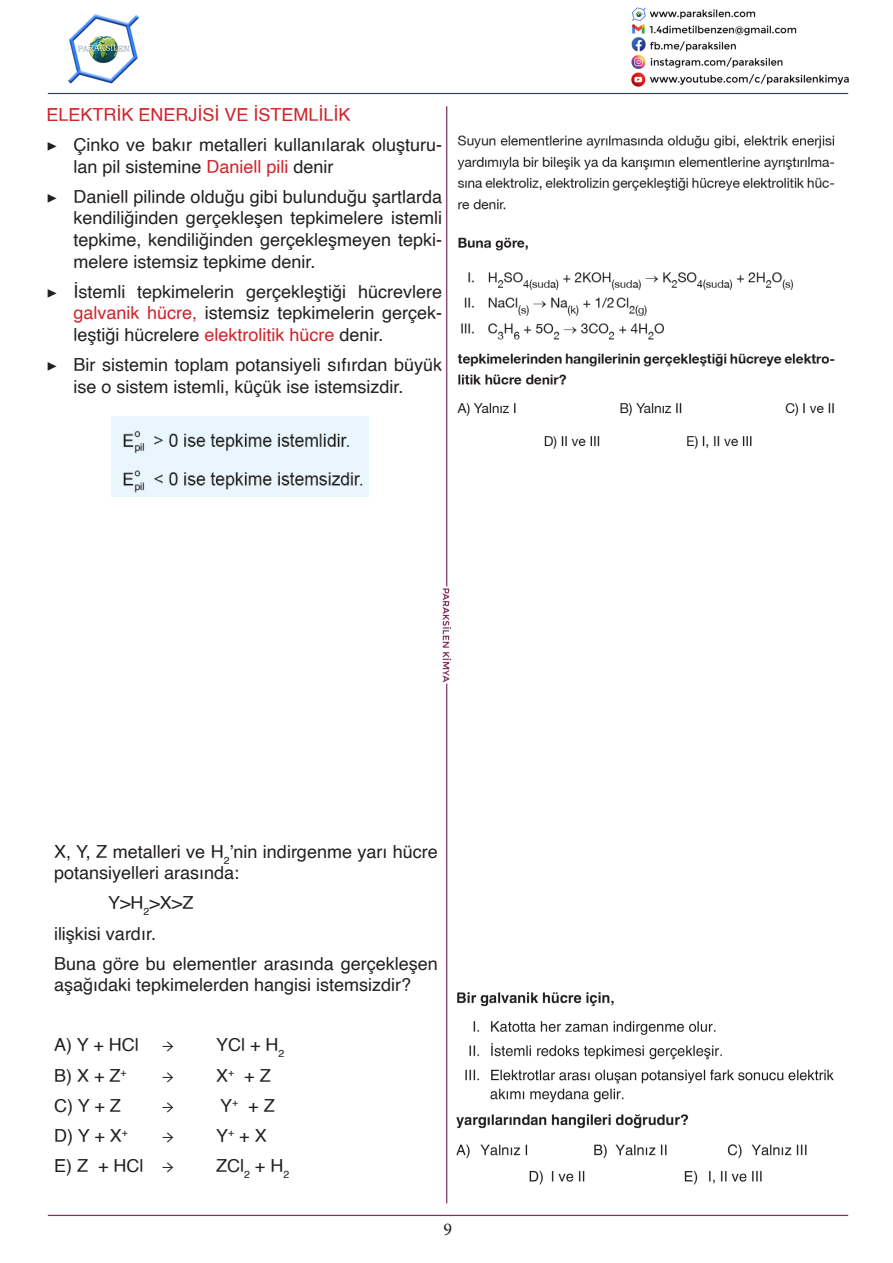
<style>
.page{position:relative;width:893px;height:1263px;background:#fff}
.page>*{position:absolute;margin:0;border:0;box-sizing:border-box;transform-origin:0 0}
.t1{font:18px/21.6px "Helvetica";color:#231f20}
.t2{font:18px "Helvetica";color:#d1232a}
.t3{font:18px "Minion Pro";color:#231f20}
.s1{font-family:"Minion Pro"}
.s2{color:#d1232a}
</style>
<div class="page">
<img style="left:47px;top:7px;width:802px;height:1210px">
<img style="left:111px;top:417px;width:258px;height:80px">
<img style="left:452px;top:129px;width:387px;height:328px">
<img style="left:452px;top:979px;width:387px;height:212px">
<p class="t2" style="left:46px;top:101px;width:306px">ELEKTRİK ENERJİSİ VE İSTEMLİLİK</p>
<p class="t1" style="left:73px;top:134px;width:370px;text-indent:-27px"><span class="s1">▶</span> Çinko ve bakır metalleri kullanılarak oluşturu&shy;lan pil sistemine <span class="s2">Daniell pili</span> denir</p>
<p class="t1" style="left:73px;top:186px;width:370px;text-align:justify;text-indent:-27px"><span class="s1">▶</span> Daniell pilinde olduğu gibi bulunduğu şartlarda kendiliğinden gerçekleşen tepkimelere istemli tepkime, kendiliğinden gerçekleşmeyen tepki&shy;melere istemsiz tepkime denir.</p>
<p class="t1" style="left:73px;top:281px;width:370px;text-align:justify;text-indent:-27px"><span class="s1">▶</span> İstemli tepkimelerin gerçekleştiği hücrevlere <span class="s2">galvanik hücre,</span> istemsiz tepkimelerin gerçek&shy;leştiği hücrelere <span class="s2">elektrolitik hücre</span> denir.</p>
<p class="t1" style="left:73px;top:354px;width:370px;text-indent:-27px"><span class="s1">▶</span> Bir sistemin toplam potansiyeli sıfırdan büyük ise o sistem istemli, küçük ise istemsizdir.</p>
<p class="t1" style="left:54px;top:841px;width:385px">X, Y, Z metalleri ve H<sub>2</sub>’nin indirgenme yarı hücre potansiyelleri arasında:</p>
<p class="t1" style="left:108px;top:893px;width:87px">Y&gt;H<sub>2</sub>&gt;X&gt;Z</p>
<p class="t1" style="left:54px;top:923px;width:104px">ilişkisi vardır.</p>
<p class="t1" style="left:54px;top:953px;width:385px">Buna göre bu elementler arasında gerçekleşen aşağıdaki tepkimelerden hangisi istemsizdir?</p>
<p class="t1" style="left:54px;top:1035px;width:86px">A) Y + HCl</p>
<p class="t1" style="left:162px;top:1035px;width:124px"><span class="s1">→</span> YCl + H<sub>2</sub></p>
<p class="t1" style="left:54px;top:1065px;width:74px">B) X + Z<sup>+</sup></p>
<p class="t1" style="left:162px;top:1065px;width:110px"><span class="s1">→</span> X<sup>+</sup> + Z</p>
<p class="t1" style="left:54px;top:1095px;width:68px">C) Y + Z</p>
<p class="t3" style="left:162px;top:1094px;width:13px">→</p>
<p class="t1" style="left:220px;top:1095px;width:56px">Y<sup>+</sup> + Z</p>
<p class="t1" style="left:54px;top:1125px;width:76px">D) Y + X<sup>+</sup></p>
<p class="t1" style="left:162px;top:1125px;width:106px"><span class="s1">→</span> Y<sup>+</sup> + X</p>
<p class="t1" style="left:54px;top:1155px;width:121px">E) Z + HCl <span class="s1">→</span></p>
<p class="t1" style="left:216px;top:1155px;width:75px">ZCl<sub>2</sub> + H<sub>2</sub></p>
<p class="t3" style="left:443px;top:1217px;width:10px">9</p>
</div>
